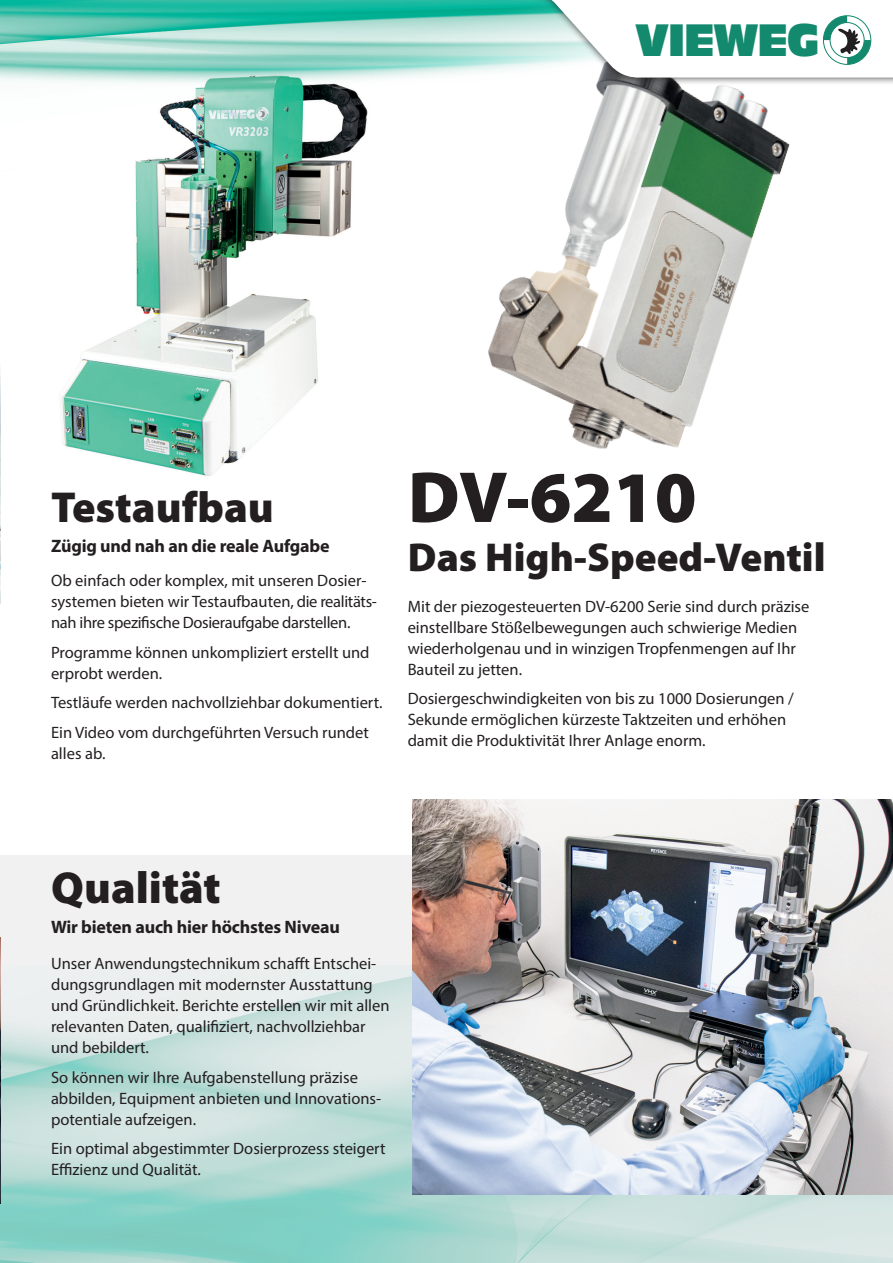
<style>
.page{position:relative;width:893px;height:1263px;background:#fff}
.page>*{position:absolute;margin:0;border:0;box-sizing:border-box;transform-origin:0 0}
.t1{font:900 72.9px "Myriad Pro";color:#231f20}
.t2{font:47.4px "Antique Oli T Comp";letter-spacing:-.025em;color:#13896e}
.t3{font:900 45px "Myriad Pro";color:#231f20}
.t4{font:900 43.5px "Myriad Pro";color:#231f20}
.t5{font:900 40.5px "Myriad Pro";color:#231f20}
.t6{font:700 18px "Myriad Pro";letter-spacing:-.01em;color:#231f20}
.t7{font:16.5px/21px "Myriad Pro";color:#231f20}
</style>
<div class="page">
<img style="left:0;top:0;width:415px;height:81px">
<svg style="left:0;top:855px;width:893px;height:408px"></svg>
<img style="left:0;top:938px;width:1px;height:265px">
<img style="left:415px;top:0;width:375px;height:449px">
<img style="left:412px;top:799px;width:481px;height:396px">
<img style="left:0;top:462px;width:1px;height:141px">
<img style="left:0;top:368px;width:1px;height:94px">
<img style="left:51px;top:58px;width:321px;height:418px">
<div style="left:492px;top:0;width:401px;height:85px;background:#231f20;opacity:.8"></div>
<svg style="left:499px;top:0;width:394px;height:78px"></svg>
<p class="t2" style="left:635px;top:14px;width:185px">VIEWEG</p>
<p class="t4" style="left:51px;top:479px;width:224px">Testaufbau</p>
<p class="t6" style="left:51px;top:534px;width:280px">Zügig und nah an die reale Aufgabe</p>
<p class="t7" style="left:51px;top:570px;width:327px">Ob einfach oder komplex, mit unseren Dosier&shy;systemen bieten wir Testaufbauten, die realitäts&shy;nah ihre spezifische Dosieraufgabe darstellen.</p>
<p class="t7" style="left:51px;top:641px;width:320px">Programme können unkompliziert erstellt und erprobt werden.</p>
<p class="t7" style="left:51px;top:688px;width:333px;line-height:29.5px">Testläufe werden nachvollziehbar dokumentiert.<br>Ein Video vom durchgeführten Versuch rundet</p>
<p class="t7" style="left:51px;top:742px;width:56px">alles ab.</p>
<p class="t1" style="left:408px;top:449px;width:290px">DV-6210</p>
<p class="t5" style="left:408px;top:530px;width:419px">Das High-Speed-Ventil</p>
<p class="t7" style="left:408px;top:595px;width:403px">Mit der piezogesteuerten DV-6200 Serie sind durch präzise einstellbare Stößelbewegungen auch schwierige Medien wiederholgenau und in winzigen Tropfenmengen auf Ihr Bauteil zu jetten.</p>
<p class="t7" style="left:408px;top:688px;width:388px">Dosiergeschwindigkeiten von bis zu 1000 Dosierungen /<br>Sekunde ermöglichen kürzeste Taktzeiten und erhöhen damit die Produktivität Ihrer Anlage enorm.</p>
<p class="t3" style="left:51px;top:858px;width:171px">Qualität</p>
<p class="t6" style="left:51px;top:915px;width:290px">Wir bieten auch hier höchstes Niveau</p>
<p class="t7" style="left:51px;top:953px;width:340px">Unser Anwendungstechnikum schafft Entschei&shy;dungsgrundlagen mit modernster Ausstattung und Gründlichkeit. Berichte erstellen wir mit allen relevanten Daten, qualifiziert, nachvollziehbar und bebildert.</p>
<p class="t7" style="left:51px;top:1066px;width:332px">So können wir Ihre Aufgabenstellung präzise abbilden, Equipment anbieten und Innovations&shy;potentiale aufzeigen.</p>
<p class="t7" style="left:51px;top:1138px;width:336px">Ein optimal abgestimmter Dosierprozess steigert<br>Effizienz und Qualität.</p>
</div>
